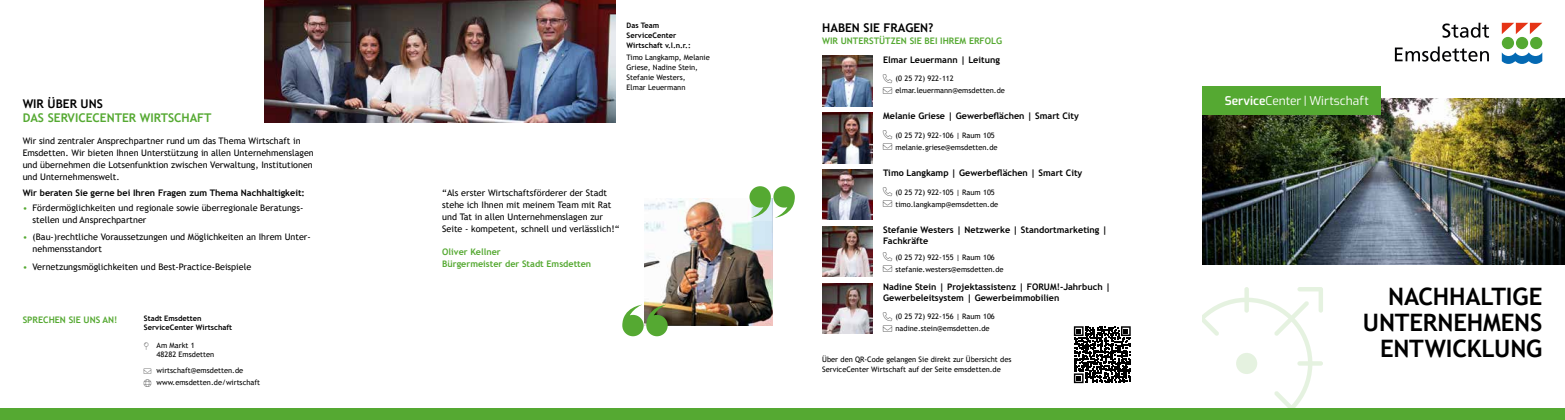
<style>
.page{position:relative;width:1565px;height:420px;background:#fff}
.page>*{position:absolute;margin:0;border:0;box-sizing:border-box;transform-origin:0 0}
.t1{font:700 24px/26px "Trebuchet MS";letter-spacing:-.005em;color:#000;text-align:right}
.t2{font:700 12px "Trebuchet MS";color:#55a932}
.t3{font:700 12px "Trebuchet MS";color:#000}
.t4{font:12px "Exo";color:#fff}
.t5{font:9px/12px "Trebuchet MS";color:#000}
.t6{font:700 9px/10.8px "Trebuchet MS";color:#000}
.t7{font:700 9px/12px "Trebuchet MS";color:#55a932}
.t8{font:7.5px/10px "Trebuchet MS";color:#000}
.t9{font:700 7.5px/10px "Trebuchet MS";color:#000}
.s1{color:#55a932}
.s2{font-weight:600}
</style>
<div class="page">
<div style="left:0;top:408px;width:1565px;height:12px;background:#55a932"></div>
<img style="left:1202px;top:98px;width:363px;height:166px">
<svg style="left:1202px;top:287px;width:121px;height:121px"></svg>
<svg style="left:1442px;top:23px;width:47px;height:15px"></svg>
<svg style="left:1395px;top:46px;width:94px;height:15px"></svg>
<div style="left:1516px;top:37px;width:12px;height:12px;background:#55a932;border-radius:50%"></div>
<div style="left:1502px;top:37px;width:12px;height:12px;background:#55a932;border-radius:50%"></div>
<svg style="left:1502px;top:23px;width:40px;height:11px"></svg>
<div style="left:1530px;top:37px;width:12px;height:12px;background:#55a932;border-radius:50%"></div>
<svg style="left:1501px;top:52px;width:41px;height:12px"></svg>
<div style="left:1202px;top:87px;width:178px;height:28px;background:#55a932"></div>
<img style="left:264px;top:0;width:351px;height:122px">
<img style="left:645px;top:198px;width:127px;height:127px">
<svg style="left:749px;top:186px;width:46px;height:32px"></svg>
<svg style="left:622px;top:304px;width:46px;height:32px"></svg>
<img style="left:822px;top:169px;width:50px;height:51px">
<img style="left:822px;top:56px;width:50px;height:50px">
<img style="left:822px;top:113px;width:50px;height:50px">
<img style="left:822px;top:226px;width:50px;height:51px">
<img style="left:822px;top:283px;width:50px;height:50px">
<svg style="left:1074px;top:326px;width:57px;height:57px"></svg>
<h2 class="t3" style="left:23px;top:96px;width:82px">WIR ÜBER UNS</h2>
<h2 class="t2" style="left:23px;top:110px;width:190px">DAS SERVICECENTER WIRTSCHAFT</h2>
<p class="t5" style="left:23px;top:134px;width:293px">Wir sind zentraler Ansprechpartner rund um das Thema Wirtschaft in Emsdetten. Wir bieten Ihnen Unterstützung in allen Unternehmenslagen und übernehmen die Lotsenfunktion zwischen Verwaltung, Institutionen und Unternehmenswelt.</p>
<p class="t6" style="left:23px;top:187px;width:284px">Wir beraten Sie gerne bei Ihren Fragen zum Thema Nachhaltigkeit:</p>
<p class="t5" style="left:33px;top:201px;width:272px;text-indent:-10px"><span class="s1">•</span> Fördermöglichkeiten und regionale sowie überregionale Beratungs&shy;stellen und Ansprechpartner</p>
<p class="t5" style="left:33px;top:231px;width:280px;text-indent:-10px"><span class="s1">•</span> (Bau-)rechtliche Voraussetzungen und Möglichkeiten an Ihrem Unter&shy;nehmensstandort</p>
<p class="t5" style="left:23px;top:261px;width:230px"><span class="s1">•</span> Vernetzungsmöglichkeiten und Best-Practice-Beispiele</p>
<p class="t7" style="left:23px;top:313px;width:96px">SPRECHEN SIE UNS AN!</p>
<p class="t9" style="left:144px;top:314px;width:90px;line-height:9px">Stadt Emsdetten<br>ServiceCenter Wirtschaft</p>
<p class="t8" style="left:157px;top:341px;width:59px;line-height:9px;text-indent:-13px">■ Am Markt 1<br>48282 Emsdetten</p>
<p class="t8" style="left:144px;top:365px;width:101px">■❖●□ wirtschaft@emsdetten.de</p>
<p class="t8" style="left:144px;top:377px;width:118px">●□ www.emsdetten.de/wirtschaft</p>
<p class="t9" style="left:626px;top:21px;width:66px">Das Team<br>ServiceCenter<br>Wirtschaft v.l.n.r.:</p>
<p class="t8" style="left:626px;top:52px;width:85px">Timo Langkamp, Melanie<br>Griese, Nadine Stein,<br>Stefanie Westers,<br>Elmar Leuermann</p>
<p class="t5" style="left:442px;top:186px;width:179px">“Als erster Wirtschaftsförderer der Stadt stehe ich Ihnen mit meinem Team mit Rat und Tat in allen Unternehmenslagen zur Seite - kompetent, schnell und verlässlich!“</p>
<p class="t7" style="left:442px;top:245px;width:150px">Oliver Kellner<br>Bürgermeister der Stadt Emsdetten</p>
<h2 class="t3" style="left:822px;top:20px;width:113px">HABEN SIE FRAGEN?</h2>
<p class="t7" style="left:822px;top:34px;width:182px">WIR UNTERSTÜTZEN SIE BEI IHREM ERFOLG</p>
<p class="t6" style="left:883px;top:54px;width:118px">Elmar Leuermann | Leitung</p>
<p class="t8" style="left:883px;top:73px;width:72px">□■ (0 25 72) 922-112</p>
<p class="t8" style="left:883px;top:85px;width:123px">■❖●□ elmar.leuermann@emsdetten.de</p>
<p class="t6" style="left:883px;top:111px;width:197px">Melanie Griese | Gewerbeflächen | Smart City</p>
<p class="t8" style="left:883px;top:130px;width:113px">□■ (0 25 72) 922-106 | Raum 105</p>
<p class="t8" style="left:883px;top:142px;width:116px">■❖●□ melanie.griese@emsdetten.de</p>
<p class="t6" style="left:883px;top:167px;width:201px">Timo Langkamp | Gewerbeflächen | Smart City</p>
<p class="t8" style="left:883px;top:187px;width:113px">□■ (0 25 72) 922-105 | Raum 105</p>
<p class="t8" style="left:883px;top:199px;width:117px">■❖●□ timo.langkamp@emsdetten.de</p>
<p class="t6" style="left:883px;top:224px;width:226px">Stefanie Westers | Netzwerke | Standortmarketing |<br>Fachkräfte</p>
<p class="t8" style="left:883px;top:252px;width:113px">□■ (0 25 72) 922-155 | Raum 106</p>
<p class="t8" style="left:883px;top:264px;width:122px">■❖●□ stefanie.westers@emsdetten.de</p>
<p class="t6" style="left:883px;top:281px;width:229px">Nadine Stein | Projektassistenz | FORUM!-Jahrbuch |<br>Gewerbeleitsystem | Gewerbeimmobilien</p>
<p class="t8" style="left:883px;top:311px;width:113px">□■ (0 25 72) 922-156 | Raum 106</p>
<p class="t8" style="left:883px;top:323px;width:108px">■❖●□ nadine.stein@emsdetten.de</p>
<p class="t8" style="left:822px;top:354px;width:191px">Über den QR-Code gelangen Sie direkt zur Übersicht des<br>ServiceCenter Wirtschaft auf der Seite emsdetten.de</p>
<h2 class="t4" style="left:1225px;top:92px;width:145px"><span class="s2">Service</span>Center | Wirtschaft</h2>
<h1 class="t1" style="left:1363px;top:283px;width:181px">NACHHALTIGE<br>UNTERNEHMENS<br>ENTWICKLUNG</h1>
</div>
